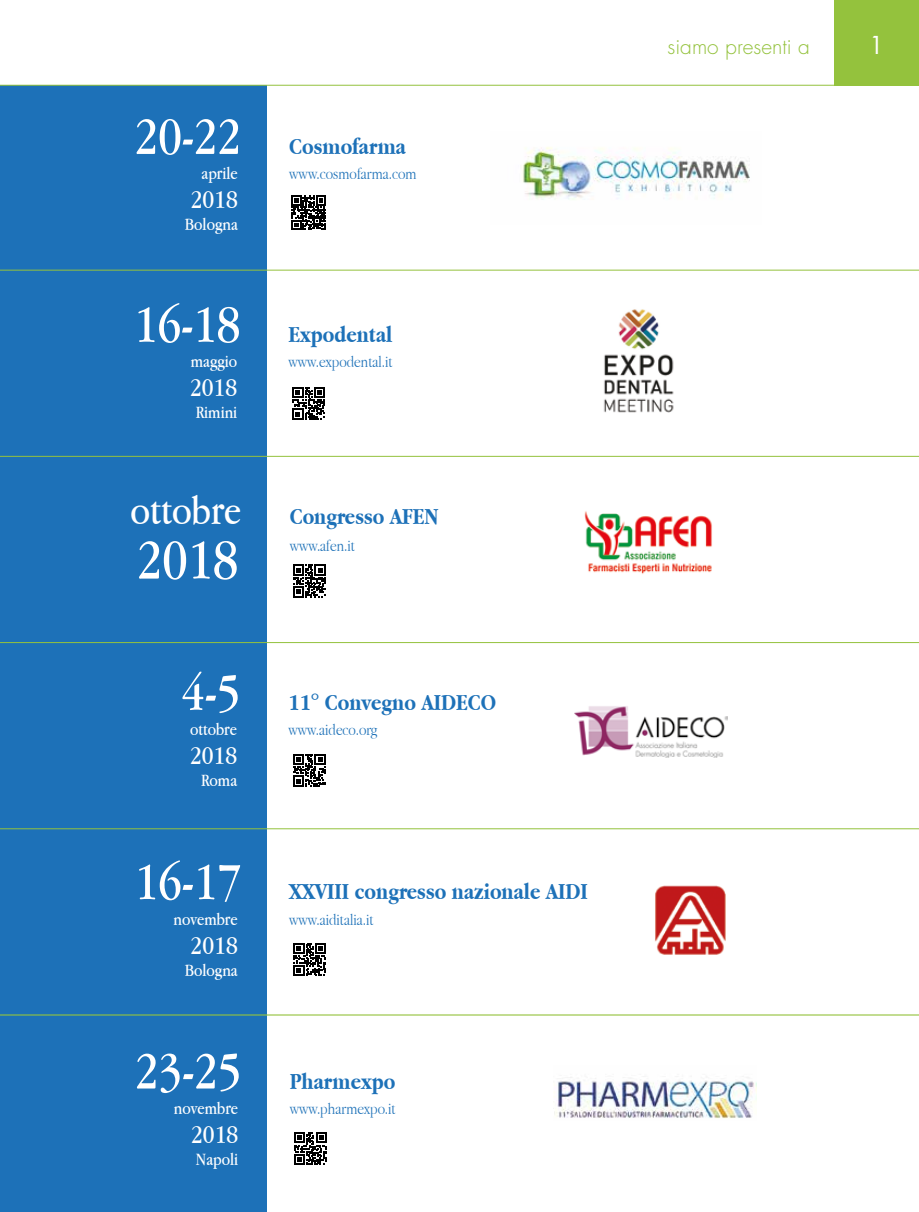
<style>
.page{position:relative;width:919px;height:1212px;background:#fff}
.page>*{position:absolute;margin:0;border:0;box-sizing:border-box;transform-origin:0 0}
.t1{font:57.9px "Apple Garamond";color:#fff}
.t2{font:54px "Apple Garamond";color:#fff}
.t3{font:27px "Apple Garamond";color:#fff}
.t4{font:700 24px "Apple Garamond";color:#1d71b8}
.t5{font:24px "Futura";color:#fff}
.t6{font:300 21px "Futura";color:#94c23d}
.t7{font:18px "Apple Garamond";color:#fff}
.t8{font:300 16.5px "Apple Garamond";color:#1d71b8}
.s1{font-weight:400;font-size:42.3px;color:#fff}
</style>
<div class="page">
<div style="left:834px;top:0;width:84px;height:86px;background:#94c23d"></div>
<div style="left:0;top:86px;width:266px;height:1126px;background:#1d71b8"></div>
<img style="left:522px;top:147px;width:228px;height:53px">
<svg style="left:291px;top:195px;width:35px;height:1px"></svg>
<svg style="left:291px;top:196px;width:35px;height:34px"></svg>
<svg style="left:292px;top:387px;width:33px;height:33px"></svg>
<img style="left:603px;top:309px;width:71px;height:104px">
<svg style="left:293px;top:564px;width:33px;height:34px"></svg>
<svg style="left:293px;top:565px;width:32px;height:32px"></svg>
<img style="left:584px;top:511px;width:128px;height:63px">
<svg style="left:293px;top:943px;width:33px;height:33px"></svg>
<img style="left:655px;top:885px;width:71px;height:70px">
<hr style="left:0;top:270px;width:918px;height:1px;background:#94c23d">
<hr style="left:0;top:456px;width:918px;height:1px;background:#94c23d">
<hr style="left:0;top:642px;width:918px;height:1px;background:#94c23d">
<hr style="left:0;top:828px;width:918px;height:1px;background:#94c23d">
<hr style="left:0;top:1014px;width:918px;height:1px;background:#94c23d">
<svg style="left:293px;top:754px;width:32px;height:32px"></svg>
<img style="left:574px;top:706px;width:153px;height:51px">
<svg style="left:294px;top:1132px;width:32px;height:33px"></svg>
<img style="left:554px;top:1077px;width:202px;height:42px">
<hr style="left:0;top:85px;width:918px;height:1px;background:#94c23d">
<h2 class="t2" style="left:135px;top:104px;width:108px">20-22</h2>
<p class="t7" style="left:201px;top:163px;width:38px">aprile</p>
<p class="t3" style="left:191px;top:184px;width:49px">2018</p>
<p class="t7" style="left:185px;top:214px;width:55px">Bologna</p>
<h2 class="t2" style="left:134px;top:292px;width:108px">16-18</h2>
<p class="t7" style="left:191px;top:351px;width:48px">maggio</p>
<p class="t3" style="left:190px;top:372px;width:49px">2018</p>
<p class="t7" style="left:196px;top:402px;width:43px">Rimini</p>
<p class="t4" style="left:289px;top:133px;width:118px">Cosmofarma</p>
<p class="t8" style="left:289px;top:164px;width:129px">www.cosmofarma.com</p>
<p class="t4" style="left:288px;top:321px;width:105px">Expodental</p>
<p class="t8" style="left:288px;top:352px;width:106px">www.expodental.it</p>
<p class="t4" style="left:130px;top:503px;width:310px"><span class="s1">ottobre</span> Congresso AFEN</p>
<h1 class="t1" style="left:137px;top:525px;width:103px">2018</h1>
<p class="t8" style="left:290px;top:536px;width:67px">www.afen.it</p>
<h2 class="t2" style="left:181px;top:660px;width:61px">4-5</h2>
<p class="t7" style="left:190px;top:719px;width:49px">ottobre</p>
<p class="t3" style="left:190px;top:740px;width:49px">2018</p>
<p class="t7" style="left:201px;top:770px;width:38px">Roma</p>
<h2 class="t2" style="left:135px;top:850px;width:108px">16-17</h2>
<p class="t7" style="left:173px;top:908px;width:66px">novembre</p>
<p class="t3" style="left:191px;top:929px;width:49px">2018</p>
<p class="t7" style="left:185px;top:959px;width:55px">Bologna</p>
<h2 class="t2" style="left:135px;top:1039px;width:108px">23-25</h2>
<p class="t7" style="left:174px;top:1097px;width:66px">novembre</p>
<p class="t3" style="left:191px;top:1118px;width:49px">2018</p>
<p class="t7" style="left:196px;top:1148px;width:44px">Napoli</p>
<p class="t4" style="left:288px;top:689px;width:209px">11° Convegno AIDECO</p>
<p class="t8" style="left:288px;top:720px;width:90px">www.aideco.org</p>
<p class="t4" style="left:289px;top:878px;width:300px">XXVIII congresso nazionale AIDI</p>
<p class="t8" style="left:289px;top:909px;width:86px">www.aiditalia.it</p>
<p class="t4" style="left:290px;top:1067px;width:107px">Pharmexpo</p>
<p class="t8" style="left:290px;top:1099px;width:107px">www.pharmexpo.it</p>
<p class="t6" style="left:667px;top:34px;width:144px">siamo presenti a</p>
<p class="t5" style="left:869px;top:30px;width:16px">1</p>
</div>
